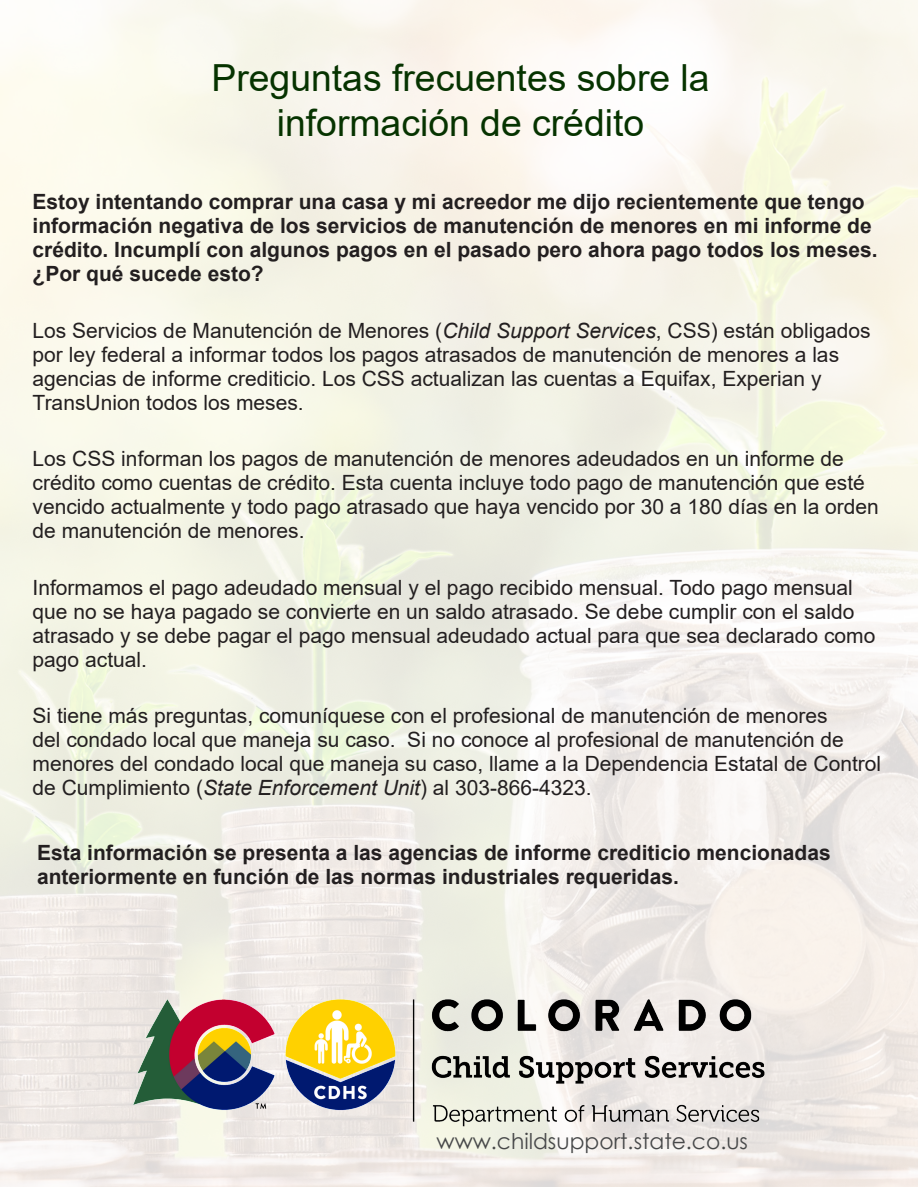
<style>
.page{position:relative;width:918px;height:1188px;background:#fff}
.page>*{position:absolute;margin:0;border:0;box-sizing:border-box;transform-origin:0 0}
.ParaStyle01-Interlin{font:37.35px/44.8px "Arial";color:#063300;text-align:center}
.ParaStyle01-Interlin-2{font:21.75px "Century Gothic";color:#474849}
.ParaStyle02-Interlin{font:21px/24px "Arial";color:#231f20}
.ParaStyle02-Interlin-2{font:700 21px/24px "Arial";color:#231f20}
.s1{font-style:italic}
</style>
<div class="page">
<img style="left:133px;top:999px;width:632px;height:129px">
<p class="ParaStyle01-Interlin" style="left:211px;top:56px;width:500px">Preguntas frecuentes sobre la información de crédito</p>
<p class="ParaStyle02-Interlin-2" style="left:33px;top:191px;width:846px">Estoy intentando comprar una casa y mi acreedor me dijo recientemente que tengo información negativa de los servicios de manutención de menores en mi informe de crédito. Incumplí con algunos pagos en el pasado pero ahora pago todos los meses. ¿Por qué sucede esto?</p>
<p class="ParaStyle02-Interlin" style="left:33px;top:318px;width:840px">Los Servicios de Manutención de Menores (<span class="s1">Child Support Services</span>, CSS) están obligados por ley federal a informar todos los pagos atrasados de manutención de menores a las agencias de informe crediticio. Los CSS actualizan las cuentas a Equifax, Experian y TransUnion todos los meses.</p>
<p class="ParaStyle02-Interlin" style="left:33px;top:447px;width:848px">Los CSS informan los pagos de manutención de menores adeudados en un informe de crédito como cuentas de crédito. Esta cuenta incluye todo pago de manutención que esté vencido actualmente y todo pago atrasado que haya vencido por 30 a 180 días en la orden de manutención de menores.</p>
<p class="ParaStyle02-Interlin" style="left:33px;top:575px;width:844px">Informamos el pago adeudado mensual y el pago recibido mensual. Todo pago mensual que no se haya pagado se convierte en un saldo atrasado. Se debe cumplir con el saldo atrasado y se debe pagar el pago mensual adeudado actual para que sea declarado como pago actual.</p>
<p class="ParaStyle02-Interlin" style="left:33px;top:704px;width:850px">Si tiene más preguntas, comuníquese con el profesional de manutención de menores<br>del condado local que maneja su caso. Si no conoce al profesional de manutención de menores del condado local que maneja su caso, llame a la Dependencia Estatal de Control de Cumplimiento (<span class="s1">State Enforcement Unit</span>) al 303-866-4323.</p>
<p class="ParaStyle02-Interlin-2" style="left:37px;top:842px;width:795px">Esta información se presenta a las agencias de informe crediticio mencionadas anteriormente en función de las normas industriales requeridas.</p>
<p class="ParaStyle01-Interlin-2" style="left:437px;top:1126px;width:313px">www.childsupport.state.co.us</p>
</div>
